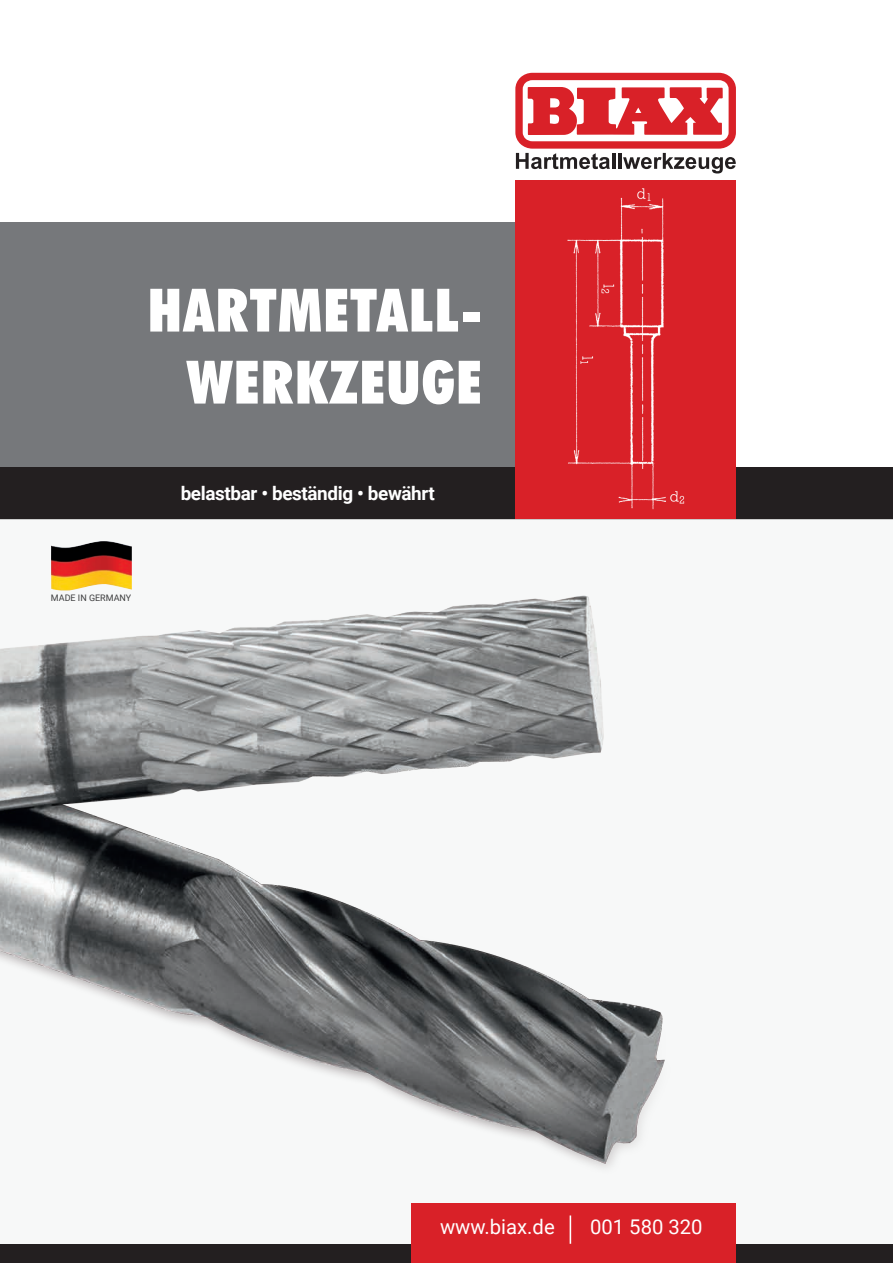
<style>
.page{position:relative;width:893px;height:1263px;background:#fff}
.page>*{position:absolute;margin:0;border:0;box-sizing:border-box;transform-origin:0 0}
.t1{font:900 condensed 60px/72px "Futura BT";letter-spacing:.025em;color:#fff;text-align:right}
.t2{font:20.25px "Roboto";color:#fff}
.t3{font:700 18.9px "Roboto";letter-spacing:-.02em;color:#fff}
.t4{font:9px "Roboto";color:#3e3e3f}
</style>
<div class="page">
<img style="left:0;top:72px;width:893px;height:1191px">
<img style="left:51px;top:541px;width:81px;height:50px">
<h1 class="t1" style="left:148px;top:274px;width:335px">HARTMETALL-<br>WERKZEUGE</h1>
<p class="t3" style="left:181px;top:480px;width:256px">belastbar • beständig • bewährt</p>
<p class="t4" style="left:51px;top:591px;width:82px">MADE IN GERMANY</p>
<p class="t2" style="left:440px;top:1213px;width:116px">www.biax.de</p>
<p class="t2" style="left:590px;top:1213px;width:114px">001 580 320</p>
</div>
